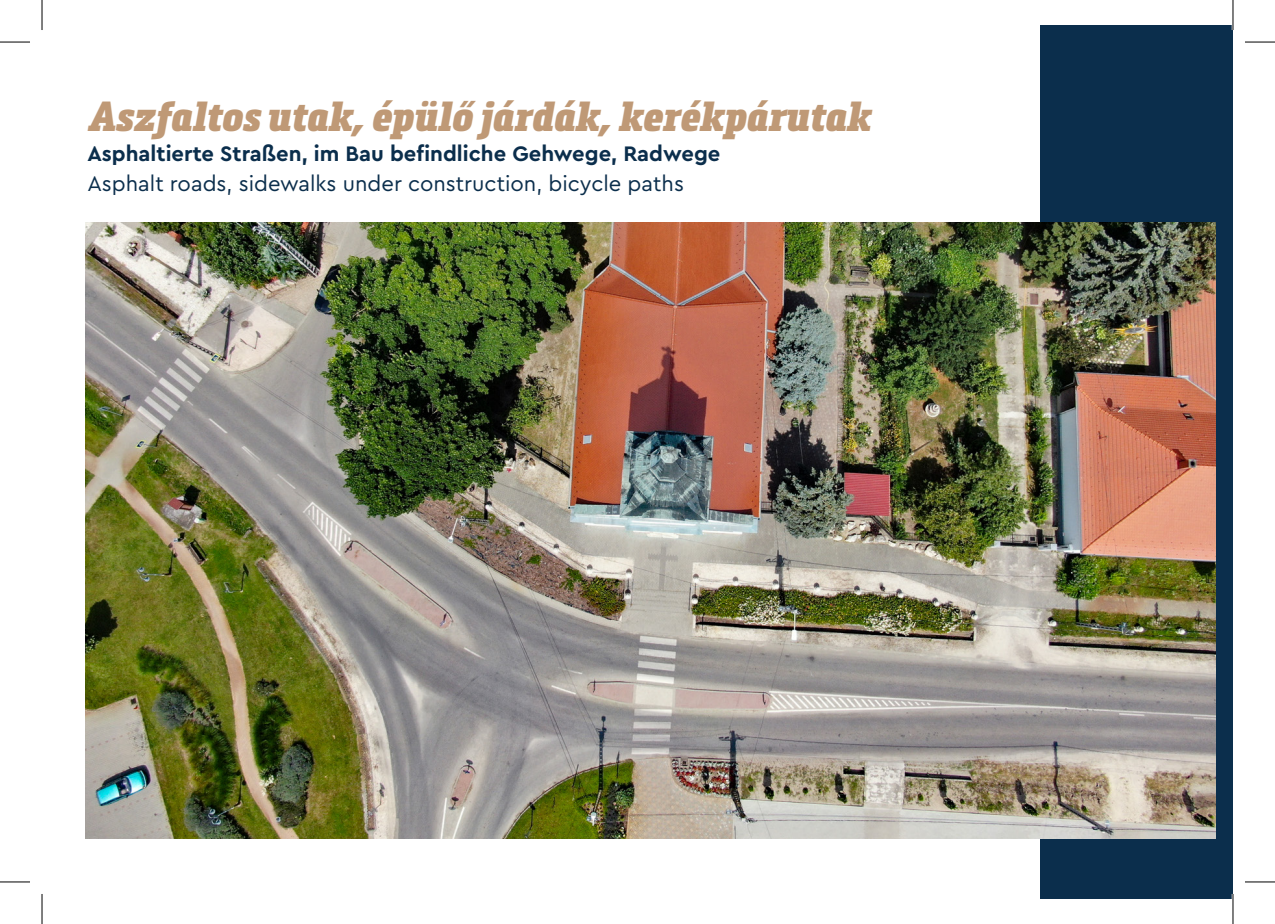
<style>
.page{position:relative;width:1275px;height:924px;background:#fff}
.page>*{position:absolute;margin:0;border:0;box-sizing:border-box;transform-origin:0 0}
.t1{font:italic 900 41.4px "Metronic Slab Narrow";color:#bf9976}
.t2{font:22px "Cera PRO";color:#0b2e4c}
.t3{font:700 22px "Cera PRO";color:#0b2e4c}
</style>
<div class="page">
<div style="left:1040px;top:25px;width:193px;height:873px;background:#0b2e4c"></div>
<img style="left:86px;top:222px;width:1130px;height:615px">
<hr style="left:1231px;top:0;width:3px;height:30px;background:#fff">
<hr style="left:1231px;top:893px;width:3px;height:30px;background:#fff">
<hr style="left:0;top:42px;width:30px;height:1px;background:#000">
<hr style="left:1245px;top:42px;width:30px;height:1px;background:#000">
<hr style="left:0;top:881px;width:30px;height:1px;background:#000">
<hr style="left:1245px;top:881px;width:30px;height:1px;background:#000">
<hr style="left:42px;top:0;width:1px;height:30px;background:#000">
<hr style="left:42px;top:893px;width:1px;height:30px;background:#000">
<hr style="left:1232px;top:0;width:1px;height:30px;background:#000">
<hr style="left:1232px;top:893px;width:1px;height:30px;background:#000">
<p class="t1" style="left:87px;top:90px;width:784px">Aszfaltos utak, épülő járdák, kerékpárutak</p>
<p class="t3" style="left:87px;top:139px;width:634px">Asphaltierte Straßen, im Bau befindliche Gehwege, Radwege</p>
<p class="t2" style="left:87px;top:169px;width:598px">Asphalt roads, sidewalks under construction, bicycle paths</p>
</div>
